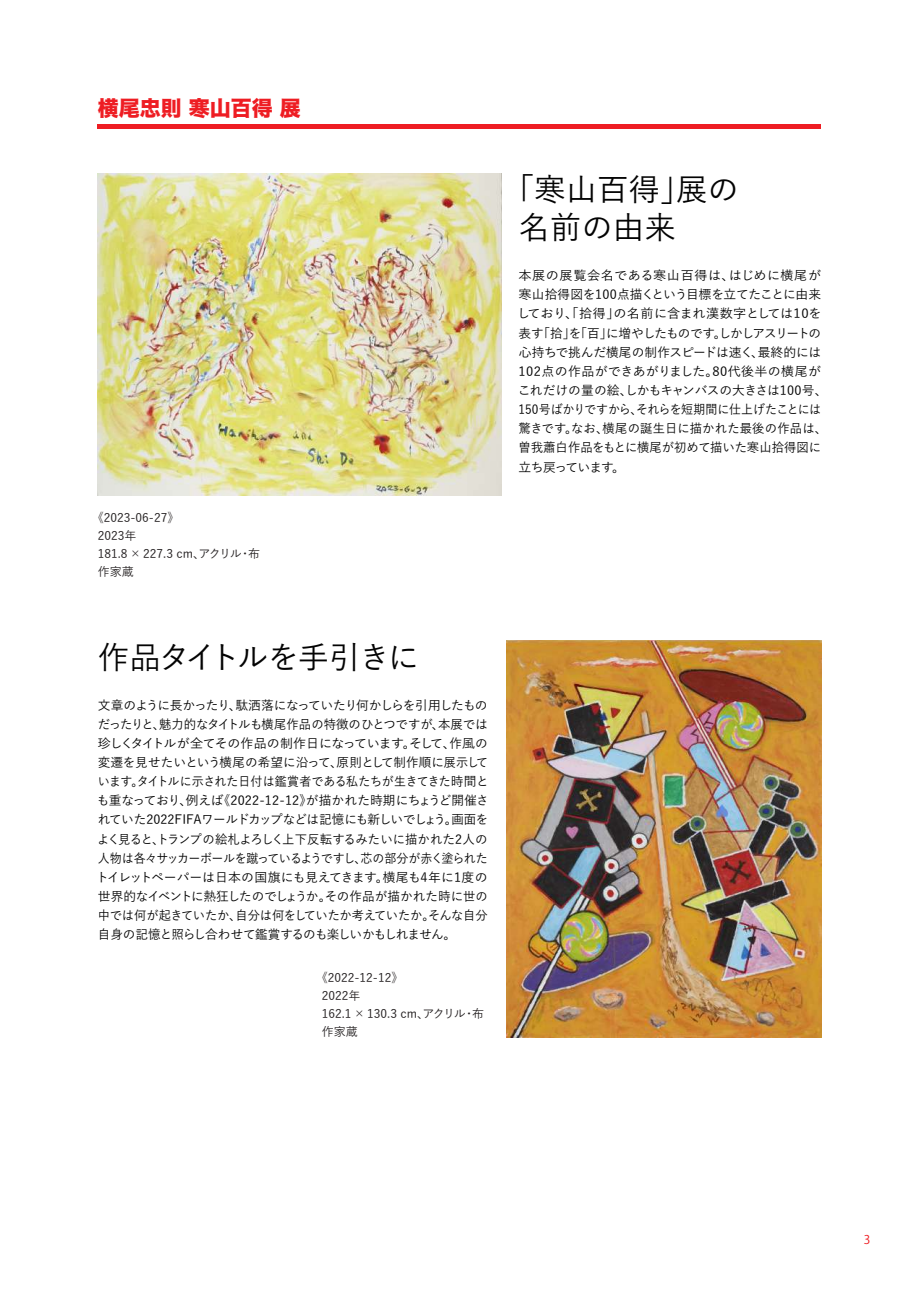
<style>
.page{position:relative;width:919px;height:1289px;background:#fff}
.page>*{position:absolute;margin:0;border:0;box-sizing:border-box;transform-origin:0 0}
.t1{font:500 31.5px/38.2px "Yu Go";letter-spacing:-.005em;color:#030303}
.t2{font:500 31.5px "Yu Go";letter-spacing:-.065em;color:#030303}
.t3{font:21px "Hira Kaku Std W8";color:#ee1d23}
.t4{font:500 12.75px/19.2px "Yu Go";letter-spacing:-.005em;color:#030303}
.t5{font:500 12px/18px "Yu Go";color:#231f20}
.t6{font:12px "Koz Go Pro Regular 83 pv RKSJ H";color:#ee1d23}
</style>
<div class="page">
<img style="left:506px;top:641px;width:315px;height:396px">
<img style="left:98px;top:173px;width:403px;height:322px">
<hr style="left:98px;top:125px;width:723px;height:4px;background:#ee1d23">
<h2 class="t3" style="left:98px;top:97px;width:204px">横尾忠則 寒山百得 展</h2>
<p class="t5" style="left:98px;top:507px;width:164px;text-indent:-6px">《2023-06-27》<br>2023年<br>181.8 × 227.3 cm、アクリル・布作家蔵</p>
<h1 class="t2" style="left:98px;top:628px;width:323px">作品タイトルを手引きに</h1>
<p class="t4" style="left:96px;top:693px;width:394px;text-align:justify">文章のように長かったり、駄洒落になっていたり何かしらを引用したものだったりと、魅力的なタイトルも横尾作品の特徴のひとつですが、本展では珍しくタイトルが全てその作品の制作日になっています。そして、作風の変遷を見せたいという横尾の希望に沿って、原則として制作順に展示しています。タイトルに示された日付は鑑賞者である私たちが生きてきた時間とも重なっており、例えば《2022-12-12》が描かれた時期にちょうど開催されていた2022FIFAワールドカップなどは記憶にも新しいでしょう。画面をよく見ると、トランプの絵札よろしく上下反転するみたいに描かれた2人の人物は各々サッカーボールを蹴っているようですし、芯の部分が赤く塗られたトイレットペーパーは日本の国旗にも見えてきます。横尾も4年に1度の世界的なイベントに熱狂したのでしょうか。その作品が描かれた時に世の中では何が起きていたか、自分は何をしていたか考えていたか。そんな自分自身の記憶と照らし合わせて鑑賞するのも楽しいかもしれません。</p>
<p class="t5" style="left:322px;top:966px;width:164px;text-indent:-6px">《2022-12-12》<br>2022年<br>162.1 × 130.3 cm、アクリル・布作家蔵</p>
<h1 class="t1" style="left:518px;top:166px;width:222px;text-indent:-16px">「寒山百得」展の名前の由来</h1>
<p class="t4" style="left:517px;top:264px;width:312px">本展の展覧会名である寒山百得は、はじめに横尾が寒山拾得図を100点描くという目標を立てたことに由来しており、「拾得」の名前に含まれ漢数字としては10を表す「拾」を「百」に増やしたものです。しかしアスリートの心持ちで挑んだ横尾の制作スピードは速く、最終的には<br>102点の作品ができあがりました。80代後半の横尾がこれだけの量の絵、しかもキャンバスの大きさは100号、<br>150号ばかりですから、それらを短期間に仕上げたことには驚きです。なお、横尾の誕生日に描かれた最後の作品は、曽我蕭白作品をもとに横尾が初めて描いた寒山拾得図に立ち戻っています。</p>
<p class="t6" style="left:863px;top:1232px;width:8px">3</p>
</div>
